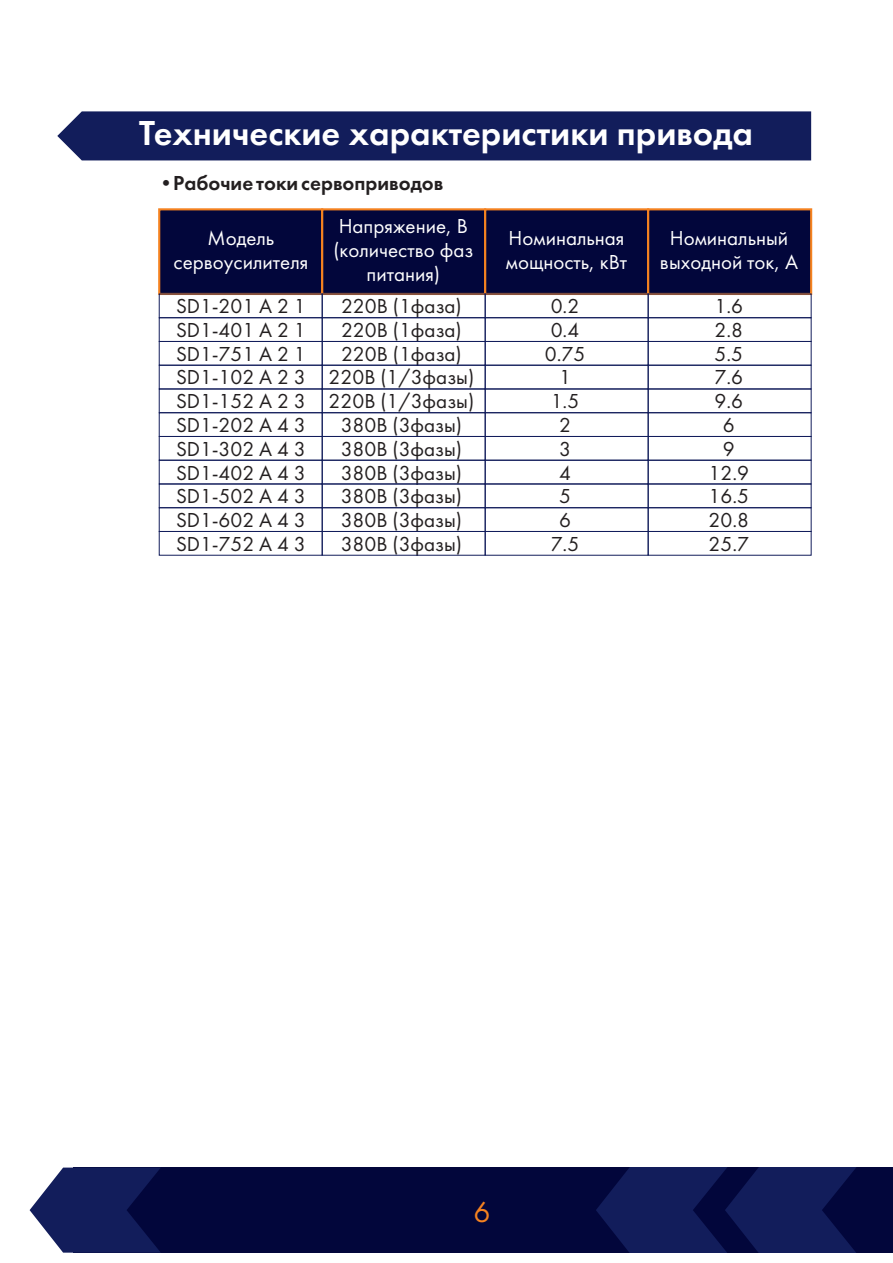
<style>
.page{position:relative;width:893px;height:1263px;background:#fff}
.page>*{position:absolute;margin:0;border:0;box-sizing:border-box;transform-origin:0 0}
.t1{font:36px "Futura Demi C";color:#fff}
.t2{font:30px "Futura Book C";color:#f58220}
.t3{font:21px/23.7px "Futura Book C";color:#231f20;text-align:center}
.t4{font:21px/23.7px "Futura Book C";color:#fff;text-align:center}
.t5{font:21px "Futura Demi C";color:#231f20}
.s1{font-family:"Futura Book C"}
</style>
<div class="page">
<div style="left:73px;top:1167px;width:820px;height:85px;background:#02063b"></div>
<svg style="left:596px;top:1167px;width:260px;height:85px"></svg>
<svg style="left:30px;top:1167px;width:130px;height:85px"></svg>
<div style="left:57px;top:111px;width:754px;height:49px;background:#121d5b"></div>
<svg style="left:158px;top:208px;width:655px;height:88px;background:#12103c"></svg>
<div style="left:159px;top:317px;width:164px;height:25px;border:1px solid #121d5b"></div>
<div style="left:159px;top:341px;width:164px;height:25px;border:1px solid #121d5b"></div>
<div style="left:159px;top:365px;width:164px;height:24px;border:1px solid #121d5b"></div>
<div style="left:159px;top:412px;width:164px;height:25px;border:1px solid #121d5b"></div>
<div style="left:159px;top:436px;width:164px;height:25px;border:1px solid #121d5b"></div>
<div style="left:159px;top:460px;width:164px;height:24px;border:1px solid #121d5b"></div>
<div style="left:159px;top:483px;width:164px;height:25px;border:1px solid #121d5b"></div>
<div style="left:159px;top:507px;width:164px;height:25px;border:1px solid #121d5b"></div>
<div style="left:159px;top:531px;width:164px;height:25px;border:1px solid #121d5b"></div>
<div style="left:322px;top:317px;width:164px;height:25px;border:1px solid #121d5b"></div>
<div style="left:322px;top:341px;width:164px;height:25px;border:1px solid #121d5b"></div>
<div style="left:322px;top:365px;width:164px;height:24px;border:1px solid #121d5b"></div>
<div style="left:322px;top:412px;width:164px;height:25px;border:1px solid #121d5b"></div>
<div style="left:322px;top:436px;width:164px;height:25px;border:1px solid #121d5b"></div>
<div style="left:322px;top:460px;width:164px;height:24px;border:1px solid #121d5b"></div>
<div style="left:322px;top:483px;width:164px;height:25px;border:1px solid #121d5b"></div>
<div style="left:322px;top:507px;width:164px;height:25px;border:1px solid #121d5b"></div>
<div style="left:322px;top:531px;width:164px;height:25px;border:1px solid #121d5b"></div>
<div style="left:485px;top:317px;width:164px;height:25px;border:1px solid #121d5b"></div>
<div style="left:485px;top:341px;width:164px;height:25px;border:1px solid #121d5b"></div>
<div style="left:485px;top:365px;width:164px;height:24px;border:1px solid #121d5b"></div>
<div style="left:485px;top:412px;width:164px;height:25px;border:1px solid #121d5b"></div>
<div style="left:485px;top:436px;width:164px;height:25px;border:1px solid #121d5b"></div>
<div style="left:485px;top:460px;width:164px;height:24px;border:1px solid #121d5b"></div>
<div style="left:485px;top:483px;width:164px;height:25px;border:1px solid #121d5b"></div>
<div style="left:485px;top:507px;width:164px;height:25px;border:1px solid #121d5b"></div>
<div style="left:485px;top:531px;width:164px;height:25px;border:1px solid #121d5b"></div>
<div style="left:648px;top:317px;width:164px;height:25px;border:1px solid #121d5b"></div>
<div style="left:648px;top:341px;width:164px;height:25px;border:1px solid #121d5b"></div>
<div style="left:648px;top:365px;width:164px;height:24px;border:1px solid #121d5b"></div>
<div style="left:648px;top:412px;width:164px;height:25px;border:1px solid #121d5b"></div>
<div style="left:648px;top:436px;width:164px;height:25px;border:1px solid #121d5b"></div>
<div style="left:648px;top:460px;width:164px;height:24px;border:1px solid #121d5b"></div>
<div style="left:648px;top:483px;width:164px;height:25px;border:1px solid #121d5b"></div>
<div style="left:648px;top:507px;width:164px;height:25px;border:1px solid #121d5b"></div>
<div style="left:648px;top:531px;width:164px;height:25px;border:1px solid #121d5b"></div>
<h1 class="t1" style="left:139px;top:118px;width:615px">Технические характеристики привода</h1>
<p class="t5" style="left:159px;top:175px;width:286px"><span class="s1">•</span>Рабочие токи сервоприводов</p>
<p class="t4" style="left:174px;top:228px;width:136px">Модель сервоусилителя</p>
<p class="t4" style="left:333px;top:216px;width:141px">Напряжение, В (количество фаз питания)</p>
<p class="t4" style="left:506px;top:228px;width:123px;text-align:left">Номинальная мощность, кВт</p>
<p class="t4" style="left:660px;top:228px;width:140px">Номинальный выходной ток, А</p>
<p class="t3" style="left:176px;top:296px;width:131px;text-align:justify">SD1-201 A 2 1<br>SD1-401 A 2 1<br>SD1-751 A 2 1<br>SD1-102 A 2 3<br>SD1-152 A 2 3<br>SD1-202 A 4 3<br>SD1-302 A 4 3<br>SD1-402 A 4 3<br>SD1-502 A 4 3<br>SD1-602 A 4 3<br>SD1-752 A 4 3</p>
<p class="t3" style="left:329px;top:296px;width:147px">220В (1фаза)<br>220В (1фаза)<br>220В (1фаза)<br>220В (1/3фазы)<br>220В (1/3фазы)<br>380В (3фазы)<br>380В (3фазы)<br>380В (3фазы)<br>380В (3фазы)<br>380В (3фазы)<br>380В (3фазы)</p>
<p class="t3" style="left:545px;top:296px;width:42px">0.2<br>0.4<br>0.75<br>1<br>1.5<br>2<br>3<br>4<br>5<br>6<br>7.5</p>
<p class="t3" style="left:709px;top:296px;width:42px">1.6<br>2.8<br>5.5<br>7.6<br>9.6<br>6<br>9<br>12.9<br>16.5<br>20.8<br>25.7</p>
<h2 class="t2" style="left:474px;top:1199px;width:19px">6</h2>
</div>
